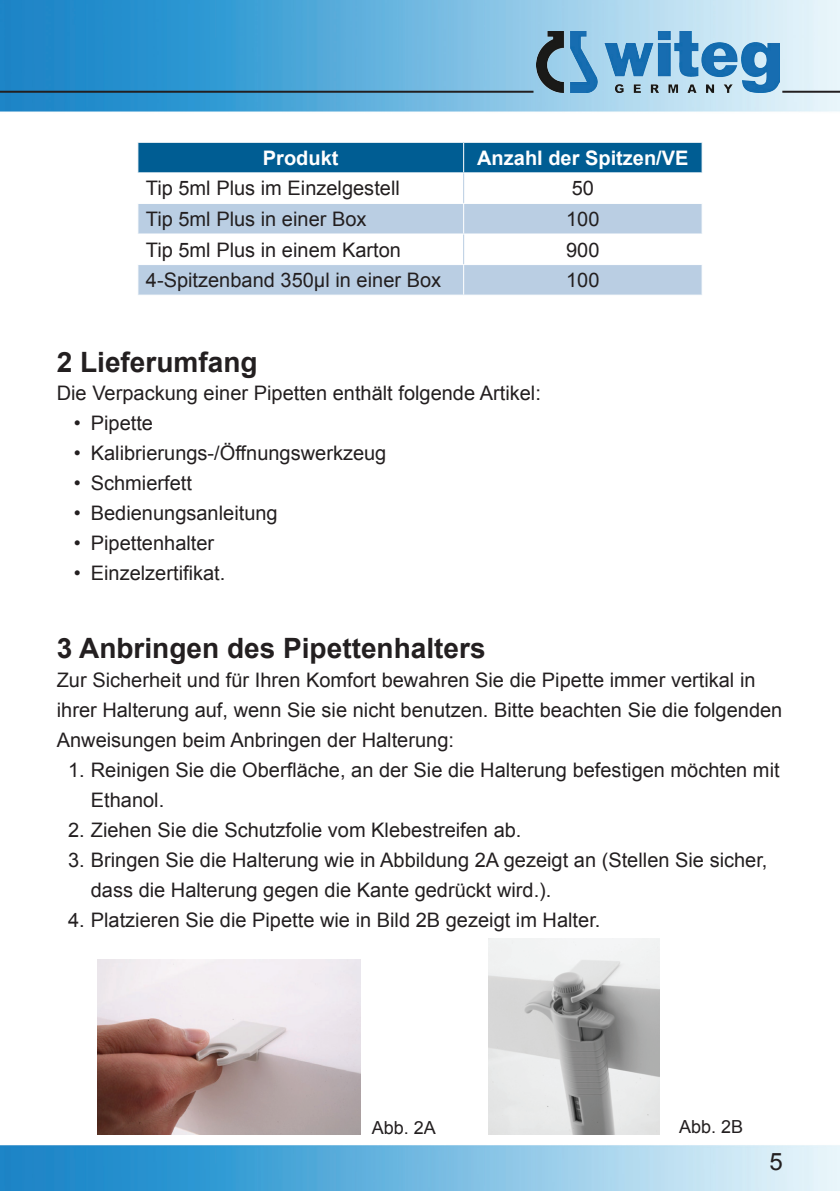
<style>
.page{position:relative;width:840px;height:1191px;background:#fff}
.page>*{position:absolute;margin:0;border:0;box-sizing:border-box;transform-origin:0 0}
.t1{font:700 28px "Arial";color:#231f20}
.t2{font:24px "Arial";color:#231f20}
.t3{font:20px/30px "Arial";color:#231f20}
.t4{font:700 20px "Arial";color:#fff}
.t5{font:18px "Arial";color:#231f20}
</style>
<div class="page">
<img style="left:0;top:0;width:839px;height:1191px">
<hr style="left:0;top:91px;width:533px;height:2px;background:#231f20">
<img style="left:536px;top:31px;width:243px;height:62px">
<hr style="left:781px;top:91px;width:58px;height:2px;background:#231f20">
<svg style="left:138px;top:204px;width:563px;height:91px;fill:#bacee3"></svg>
<div style="left:137px;top:142px;width:565px;height:30px;background:#005d93"></div>
<hr style="left:137px;top:172px;width:326px;height:1px;background:#fff">
<hr style="left:463px;top:172px;width:239px;height:1px;background:#fff">
<svg style="left:137px;top:204px;width:1px;height:29px"></svg>
<svg style="left:463px;top:204px;width:1px;height:29px"></svg>
<svg style="left:701px;top:204px;width:1px;height:29px"></svg>
<hr style="left:137px;top:265px;width:1px;height:30px;background:#fff">
<hr style="left:463px;top:265px;width:1px;height:30px;background:#fff">
<hr style="left:701px;top:265px;width:1px;height:30px;background:#fff">
<hr style="left:137px;top:295px;width:326px;height:1px;background:#fff">
<hr style="left:463px;top:295px;width:239px;height:1px;background:#fff">
<hr style="left:137px;top:173px;width:1px;height:30px;background:#fff">
<hr style="left:701px;top:173px;width:1px;height:30px;background:#fff">
<hr style="left:137px;top:203px;width:326px;height:1px;background:#fff">
<hr style="left:463px;top:203px;width:239px;height:1px;background:#fff">
<hr style="left:463px;top:173px;width:1px;height:30px;background:#bacee3">
<hr style="left:137px;top:233px;width:326px;height:1px;background:#fff">
<hr style="left:137px;top:234px;width:1px;height:30px;background:#fff">
<hr style="left:137px;top:264px;width:326px;height:1px;background:#fff">
<hr style="left:463px;top:233px;width:239px;height:1px;background:#fff">
<hr style="left:463px;top:264px;width:239px;height:1px;background:#fff">
<hr style="left:463px;top:234px;width:1px;height:30px;background:#bacee3">
<img style="left:98px;top:959px;width:262px;height:175px">
<img style="left:488px;top:938px;width:171px;height:196px">
<p class="t4" style="left:263px;top:144px;width:77px">Produkt</p>
<p class="t4" style="left:477px;top:144px;width:213px">Anzahl der Spitzen/VE</p>
<p class="t3" style="left:146px;top:174px;width:255px">Tip 5ml Plus im Einzelgestell</p>
<p class="t3" style="left:571px;top:174px;width:24px">50</p>
<p class="t3" style="left:146px;top:204px;width:222px">Tip 5ml Plus in einer Box</p>
<p class="t3" style="left:566px;top:204px;width:35px">100</p>
<p class="t3" style="left:146px;top:235px;width:256px">Tip 5ml Plus in einem Karton</p>
<p class="t3" style="left:566px;top:235px;width:35px">900</p>
<p class="t3" style="left:146px;top:265px;width:296px">4-Spitzenband 350µl in einer Box</p>
<p class="t3" style="left:566px;top:265px;width:35px">100</p>
<h1 class="t1" style="left:57px;top:343px;width:202px">2 Lieferumfang</h1>
<p class="t3" style="left:57px;top:378px;width:485px">Die Verpackung einer Pipetten enthält folgende Artikel:</p>
<p class="t3" style="left:74px;top:408px;width:81px">• Pipette</p>
<p class="t3" style="left:74px;top:438px;width:314px">• Kalibrierungs-/Öffnungswerkzeug</p>
<p class="t3" style="left:74px;top:468px;width:120px">• Schmierfett</p>
<p class="t3" style="left:74px;top:498px;width:205px">• Bedienungsanleitung</p>
<p class="t3" style="left:74px;top:528px;width:142px">• Pipettenhalter</p>
<p class="t3" style="left:74px;top:558px;width:153px">• Einzelzertifikat.</p>
<h1 class="t1" style="left:57px;top:629px;width:430px">3 Anbringen des Pipettenhalters</h1>
<p class="t3" style="left:57px;top:665px;width:726px">Zur Sicherheit und für Ihren Komfort bewahren Sie die Pipette immer vertikal in ihrer Halterung auf, wenn Sie sie nicht benutzen. Bitte beachten Sie die folgenden<br>Anweisungen beim Anbringen der Halterung:</p>
<p class="t3" style="left:91px;top:755px;width:690px;text-indent:-23px">1. Reinigen Sie die Oberfläche, an der Sie die Halterung befestigen möchten mit<br>Ethanol.</p>
<p class="t3" style="left:68px;top:815px;width:454px">2. Ziehen Sie die Schutzfolie vom Klebestreifen ab.</p>
<p class="t3" style="left:91px;top:845px;width:677px;text-indent:-23px">3. Bringen Sie die Halterung wie in Abbildung 2A gezeigt an (Stellen Sie sicher, dass die Halterung gegen die Kante gedrückt wird.).</p>
<p class="t3" style="left:68px;top:905px;width:533px">4. Platzieren Sie die Pipette wie in Bild 2B gezeigt im Halter.</p>
<p class="t5" style="left:371px;top:1116px;width:66px">Abb. 2A</p>
<p class="t5" style="left:678px;top:1115px;width:66px">Abb. 2B</p>
<p class="t2" style="left:769px;top:1145px;width:15px">5</p>
</div>
